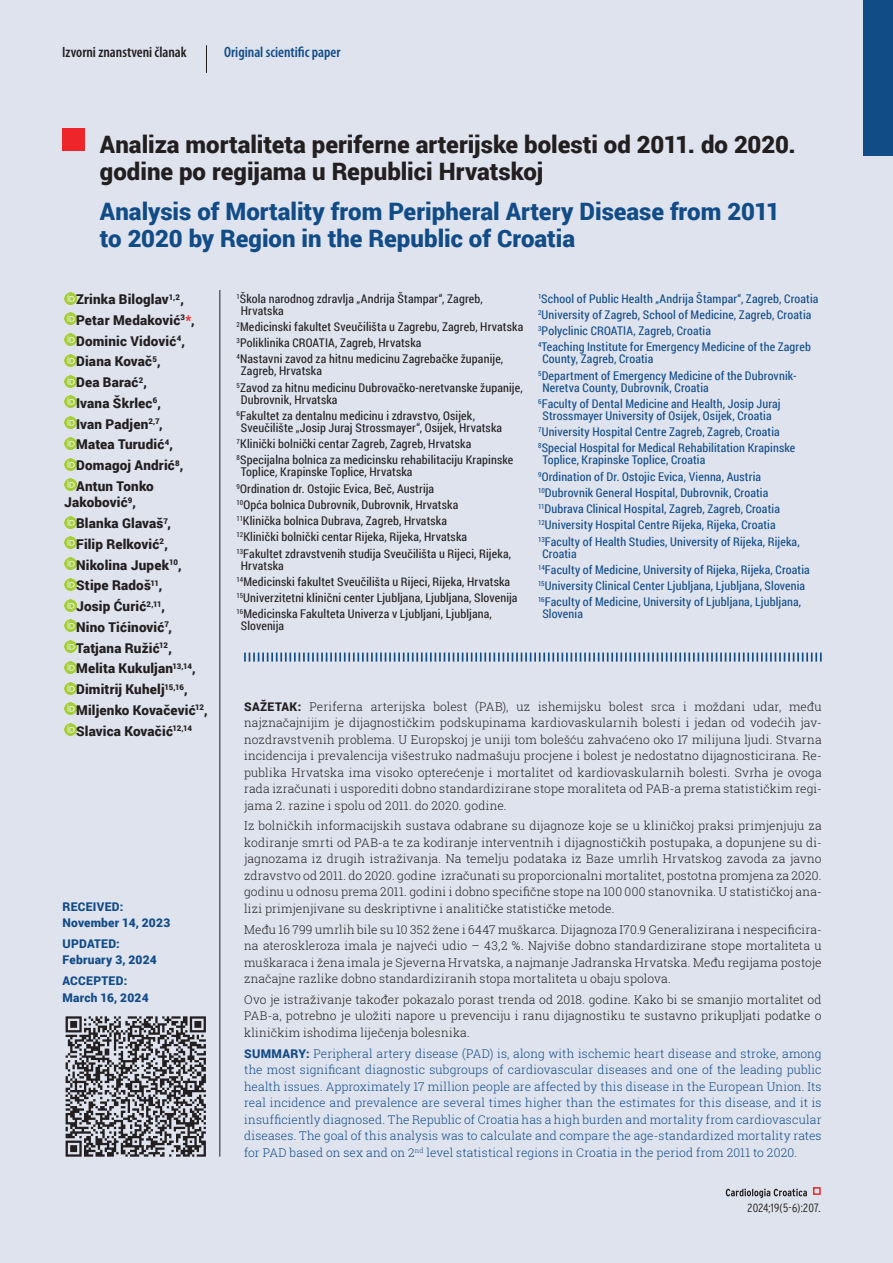
<style>
.page{position:relative;width:893px;height:1263px;background:#dee3ee}
.page>*{position:absolute;margin:0;border:0;box-sizing:border-box;transform-origin:0 0}
.t1{font:900 24px/27px "Roboto";color:#231f20}
.t2{font:900 24px/27px "Roboto";color:#124c87}
.t3{font:600 condensed 15px "Myriad Pro";color:#231f20}
.t4{font:600 condensed 15px "Myriad Pro";color:#124c87}
.t5{font:900 13.5px/20.7px "Roboto";letter-spacing:.015em;color:#231f20}
.t6{font:300 12px/16.5px "Roboto Slab";letter-spacing:.015em;color:#231f20;text-align:justify}
.t7{font:12px/16.2px "Roboto Condensed";letter-spacing:.015em;color:#124c87}
.t8{font:12px/16.2px "Roboto Condensed";letter-spacing:.015em;color:#231f20}
.t9{font:300 12px/16.5px "Roboto Slab";letter-spacing:.015em;color:#124c87;text-align:justify}
.t10{font:900 12px/16.5px "Roboto";letter-spacing:.02em;color:#124c87}
.t11{font:300 condensed 12px "Interstate";letter-spacing:.015em;color:#231f20}
.s1{color:#ee2629}
.s2{font-family:"Roboto";font-weight:900}
</style>
<div class="page">
<div style="left:863px;top:0;width:30px;height:155px;background:#124c87"></div>
<div style="left:62px;top:128px;width:23px;height:22px;background:#ee2629"></div>
<hr style="left:220px;top:290px;width:1px;height:867px;background:#231f20">
<svg style="left:64px;top:292px;width:12px;height:12px"></svg>
<svg style="left:64px;top:313px;width:12px;height:12px"></svg>
<svg style="left:64px;top:333px;width:12px;height:13px"></svg>
<svg style="left:64px;top:354px;width:12px;height:12px"></svg>
<svg style="left:64px;top:375px;width:12px;height:12px"></svg>
<svg style="left:64px;top:396px;width:12px;height:12px"></svg>
<svg style="left:64px;top:416px;width:12px;height:13px"></svg>
<svg style="left:64px;top:437px;width:12px;height:12px"></svg>
<svg style="left:64px;top:458px;width:12px;height:12px"></svg>
<svg style="left:64px;top:479px;width:12px;height:12px"></svg>
<svg style="left:64px;top:516px;width:12px;height:12px"></svg>
<svg style="left:64px;top:537px;width:12px;height:12px"></svg>
<svg style="left:64px;top:557px;width:12px;height:13px"></svg>
<svg style="left:64px;top:578px;width:12px;height:12px"></svg>
<svg style="left:64px;top:599px;width:12px;height:12px"></svg>
<svg style="left:64px;top:620px;width:12px;height:12px"></svg>
<svg style="left:64px;top:641px;width:12px;height:12px"></svg>
<svg style="left:64px;top:661px;width:12px;height:12px"></svg>
<svg style="left:64px;top:682px;width:12px;height:12px"></svg>
<svg style="left:64px;top:703px;width:12px;height:12px"></svg>
<svg style="left:64px;top:724px;width:12px;height:12px"></svg>
<svg style="left:206px;top:45px;width:1px;height:28px"></svg>
<svg style="left:726px;top:1188px;width:81px;height:10px"></svg>
<div style="left:813px;top:1187px;width:8px;height:8px;border:2px solid #ee2629"></div>
<svg style="left:244px;top:653px;width:578px;height:9px"></svg>
<svg style="left:66px;top:1016px;width:140px;height:141px"></svg>
<p class="t3" style="left:62px;top:44px;width:126px">Izvorni znanstveni članak</p>
<p class="t4" style="left:224px;top:44px;width:118px">Original scientific paper</p>
<h1 class="t1" style="left:100px;top:130px;width:697px">Analiza mortaliteta periferne arterijske bolesti od 2011. do 2020. godine po regijama u Republici Hrvatskoj</h1>
<h1 class="t2" style="left:100px;top:197px;width:682px">Analysis of Mortality from Peripheral Artery Disease from 2011 to 2020 by Region in the Republic of Croatia</h1>
<p class="t5" style="left:76px;top:288px;width:120px">Zrinka Biloglav<sup>1,2</sup>,<br>Petar Medaković<sup>3</sup><span class="s1">*</span>,<br>Dominic Vidović<sup>4</sup>,<br>Diana Kovač<sup>5</sup>,<br>Dea Barać<sup>2</sup>,<br>Ivana Škrlec<sup>6</sup>,<br>Ivan Padjen<sup>2,7</sup>,<br>Matea Turudić<sup>4</sup>,<br>Domagoj Andrić<sup>8</sup>,<br>Antun Tonko</p>
<p class="t5" style="left:76px;top:492px;width:133px;text-indent:-12px">Jakobović<sup>9</sup>,<br>Blanka Glavaš<sup>7</sup>,<br>Filip Relković<sup>2</sup>,<br>Nikolina Jupek<sup>10</sup>,<br>Stipe Radoš<sup>11</sup>,<br>Josip Ćurić<sup>2,11</sup>,<br>Nino Tićinović<sup>7</sup>,<br>Tatjana Ružić<sup>12</sup>,<br>Melita Kukuljan<sup>13,14</sup>,<br>Dimitrij Kuhelj<sup>15,16</sup>,<br>Miljenko Kovačević<sup>12</sup>,<br>Slavica Kovačić<sup>12,14</sup></p>
<p class="t10" style="left:63px;top:897px;width:109px">Received:<br>November 14, 2023</p>
<p class="t10" style="left:63px;top:935px;width:18px">Upda</p>
<p class="t10" style="left:63px;top:935px;width:96px;text-align:center">ted:<br>February 3, 2024</p>
<p class="t10" style="left:63px;top:972px;width:87px">Accepted:<br>March 16, 2024</p>
<p class="t8" style="left:241px;top:292px;width:243px;line-height:12px;text-indent:-4px"><sup>1</sup>Škola narodnog zdravlja „Andrija Štampar“, Zagreb,<br>Hrvatska</p>
<p class="t8" style="left:237px;top:318px;width:288px"><sup>2</sup>Medicinski fakultet Sveučilišta u Zagrebu, Zagreb, Hrvatska<br><sup>3</sup>Poliklinika CROATIA, Zagreb, Hrvatska<br><sup>4</sup>Nastavni zavod za hitnu medicinu Zagrebačke županije,</p>
<p class="t8" style="left:237px;top:363px;width:288px;text-indent:4px">Zagreb, Hrvatska<br><sup>5</sup>Zavod za hitnu medicinu Dubrovačko-neretvanske županije,</p>
<p class="t8" style="left:237px;top:391px;width:240px;text-indent:4px">Dubrovnik, Hrvatska<br><sup>6</sup>Fakultet za dentalnu medicinu i zdravstvo, Osijek,</p>
<p class="t8" style="left:237px;top:419px;width:278px;text-indent:4px">Sveučilište „Josip Juraj Strossmayer“, Osijek, Hrvatska<br><sup>7</sup>Klinički bolnički centar Zagreb, Zagreb, Hrvatska<br><sup>8</sup>Specijalna bolnica za medicinsku rehabilitaciju Krapinske</p>
<p class="t8" style="left:237px;top:464px;width:276px;text-indent:4px">Toplice, Krapinske Toplice, Hrvatska<br><sup>9</sup>Ordination dr. Ostojic Evica, Beč, Austrija<br><sup>10</sup>Opća bolnica Dubrovnik, Dubrovnik, Hrvatska<br><sup>11</sup>Klinička bolnica Dubrava, Zagreb, Hrvatska<br><sup>12</sup>Klinički bolnički centar Rijeka, Rijeka, Hrvatska <sup>13</sup>Fakultet zdravstvenih studija Sveučilišta u Rijeci, Rijeka,</p>
<p class="t8" style="left:237px;top:557px;width:282px;text-indent:4px">Hrvatska<br><sup>14</sup>Medicinski fakultet Sveučilišta u Rijeci, Rijeka, Hrvatska <sup>15</sup>Univerzitetni klinični center Ljubljana, Ljubljana, Slovenija <sup>16</sup>Medicinska Fakulteta Univerza v Ljubljani, Ljubljana,</p>
<p class="t8" style="left:241px;top:618px;width:45px">Slovenija</p>
<p class="t7" style="left:538px;top:290px;width:282px"><sup>1</sup>School of Public Health „Andrija Štampar“, Zagreb, Croatia <sup>2</sup>University of Zagreb, School of Medicine, Zagreb, Croatia <sup>3</sup>Polyclinic CROATIA, Zagreb, Croatia<br><sup>4</sup>Teaching Institute for Emergency Medicine of the Zagreb</p>
<p class="t7" style="left:538px;top:351px;width:260px;text-indent:4px">County, Zagreb, Croatia<br><sup>5</sup>Department of Emergency Medicine of the Dubrovnik-</p>
<p class="t7" style="left:538px;top:379px;width:244px;text-indent:4px">Neretva County, Dubrovnik, Croatia<br><sup>6</sup>Faculty of Dental Medicine and Health, Josip Juraj</p>
<p class="t7" style="left:538px;top:407px;width:259px;text-indent:4px">Strossmayer University of Osijek, Osijek, Croatia<br><sup>7</sup>University Hospital Centre Zagreb, Zagreb, Croatia<br><sup>8</sup>Special Hospital for Medical Rehabilitation Krapinske</p>
<p class="t7" style="left:538px;top:452px;width:263px;text-indent:4px">Toplice, Krapinske Toplice, Croatia<br><sup>9</sup>Ordination of Dr. Ostojic Evica, Vienna, Austria <sup>10</sup>Dubrovnik General Hospital, Dubrovnik, Croatia <sup>11</sup>Dubrava Clinical Hospital, Zagreb, Zagreb, Croatia <sup>12</sup>University Hospital Centre Rijeka, Rijeka, Croatia <sup>13</sup>Faculty of Health Studies, University of Rijeka, Rijeka,</p>
<p class="t7" style="left:538px;top:545px;width:273px;text-indent:4px">Croatia<br><sup>14</sup>Faculty of Medicine, University of Rijeka, Rijeka, Croatia <sup>15</sup>University Clinical Center Ljubljana, Ljubljana, Slovenia <sup>16</sup>Faculty of Medicine, University of Ljubljana, Ljubljana,</p>
<p class="t7" style="left:542px;top:606px;width:42px">Slovenia</p>
<p class="t6" style="left:244px;top:698px;width:579px"><span class="s2">SAŽETAK:</span> Periferna arterijska bolest (PAB), uz ishemijsku bolest srca i moždani udar, među najznačajnijim je dijagnostičkim podskupinama kardiovaskularnih bolesti i jedan od vodećih jav&shy;nozdravstvenih problema. U Europskoj je uniji tom bolešću zahvaćeno oko 17 milijuna ljudi. Stvarna incidencija i prevalencija višestruko nadmašuju procjene i bolest je nedostatno dijagnosticirana. Re&shy;publika Hrvatska ima visoko opterećenje i mortalitet od kardiovaskularnih bolesti. Svrha je ovoga rada izračunati i usporediti dobno standardizirane stope moraliteta od PAB-a prema statističkim regi&shy;jama 2. razine i spolu od 2011. do 2020. godine.</p>
<p class="t6" style="left:244px;top:817px;width:579px">Iz bolničkih informacijskih sustava odabrane su dijagnoze koje se u kliničkoj praksi primjenjuju za kodiranje smrti od PAB-a te za kodiranje interventnih i dijagnostičkih postupaka, a dopunjene su di&shy;jagnozama iz drugih istraživanja. Na temelju podataka iz Baze umrlih Hrvatskog zavoda za javno zdravstvo od 2011. do 2020. godine izračunati su proporcionalni mortalitet, postotna promjena za 2020. godinu u odnosu prema 2011. godini i dobno specifične stope na 100 000 stanovnika. U statističkoj ana&shy;lizi primjenjivane su deskriptivne i analitičke statističke metode.</p>
<p class="t6" style="left:244px;top:921px;width:579px">Među 16 799 umrlih bile su 10 352 žene i 6447 muškarca. Dijagnoza I70.9 Generalizirana i nespecificira&shy;na ateroskleroza imala je najveći udio – 43,2 %. Najviše dobno standardizirane stope mortaliteta u muškaraca i žena imala je Sjeverna Hrvatska, a najmanje Jadranska Hrvatska. Među regijama postoje značajne razlike dobno standardiziranih stopa mortaliteta u obaju spolova.</p>
<p class="t6" style="left:244px;top:991px;width:579px">Ovo je istraživanje također pokazalo porast trenda od 2018. godine. Kako bi se smanjio mortalitet od PAB-a, potrebno je uložiti napore u prevenciju i ranu dijagnostiku te sustavno prikupljati podatke o kliničkim ishodima liječenja bolesnika.</p>
<p class="t9" style="left:244px;top:1045px;width:579px"><span class="s2">SUMMARY:</span> Peripheral artery disease (PAD) is, along with ischemic heart disease and stroke, among the most significant diagnostic subgroups of cardiovascular diseases and one of the leading public health issues. Approximately 17 million people are affected by this disease in the European Union. Its real incidence and prevalence are several times higher than the estimates for this disease, and it is insufficiently diagnosed. The Republic of Croatia has a high burden and mortality from cardiovascular diseases. The goal of this analysis was to calculate and compare the age-standardized mortality rates for PAD based on sex and on 2<sup>nd</sup> level statistical regions in Croatia in the period from 2011 to 2020.</p>
<p class="t11" style="left:747px;top:1201px;width:75px">2024;19(5-6):207.</p>
</div>
